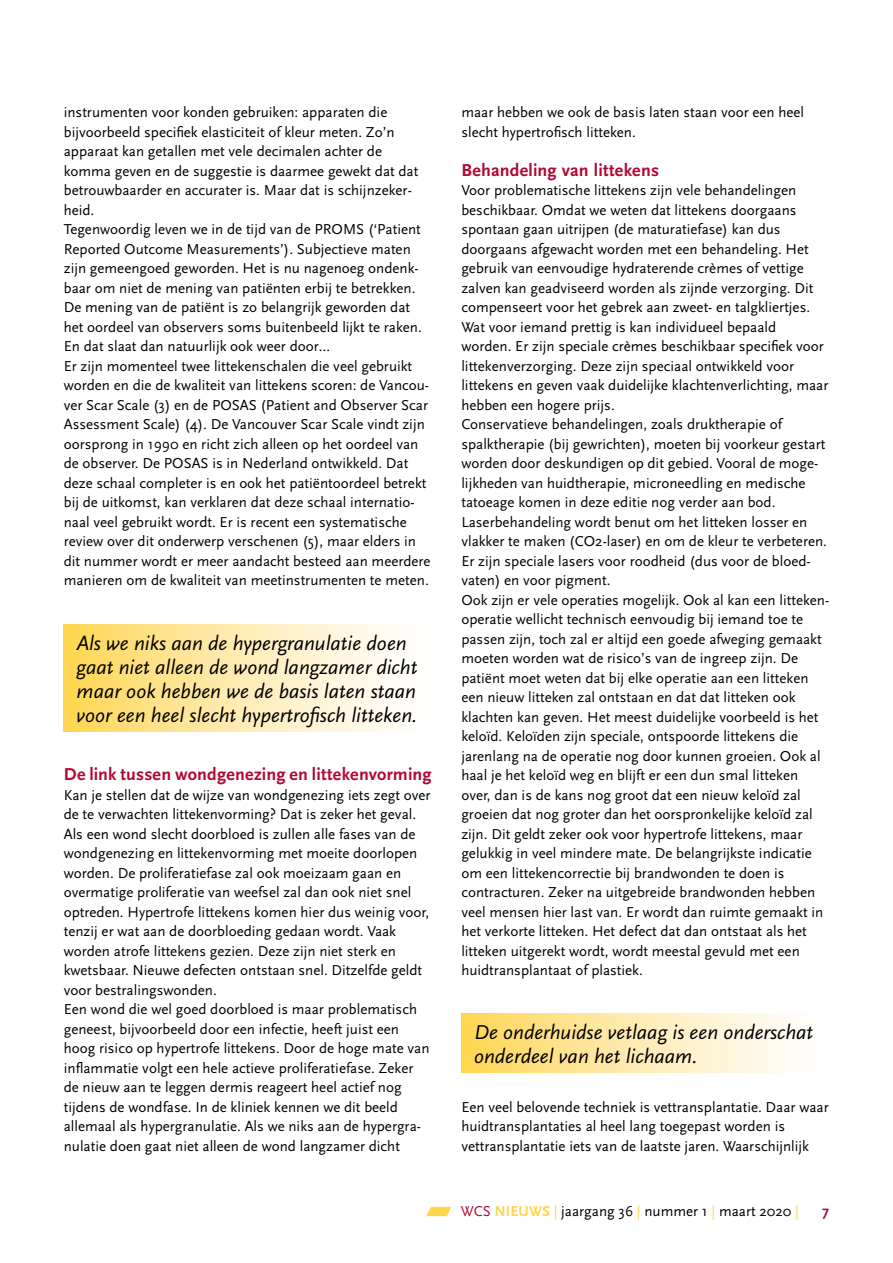
<style>
.page{position:relative;width:893px;height:1263px;background:#fff}
.page>*{position:absolute;margin:0;border:0;box-sizing:border-box;transform-origin:0 0}
.t1{font:italic 21px/24px "Scala Sans";color:#000}
.t2{font:700 18px "Scala Sans";letter-spacing:.01em;color:#b10933}
.t3{font:15px/19.5px "Scala Sans";color:#000}
.t4{font:700 15px "Scala Sans";color:#b10933}
.s1{color:#b10933}
.s2{font-weight:700;color:#ffd64d}
.s3{color:#ffd64d}
</style>
<div class="page">
<svg style="left:426px;top:1207px;width:25px;height:9px"></svg>
<div style="left:461px;top:1014px;width:368px;height:58px;background:linear-gradient(to right,#ffd75a,#fff)"></div>
<div style="left:64px;top:624px;width:368px;height:107px;background:linear-gradient(to right,#ffd75b,#fff)"></div>
<p class="t3" style="left:64px;top:103px;width:368px">instrumenten voor konden gebruiken: apparaten die bijvoorbeeld specifiek elasticiteit of kleur meten. Zo’n apparaat kan getallen met vele decimalen achter de komma geven en de suggestie is daarmee gewekt dat dat betrouwbaarder en accurater is. Maar dat is schijnzeker&shy;heid.<br>Tegenwoordig leven we in de tijd van de PROMS (‘Patient Reported Outcome Measurements’). Subjectieve maten zijn gemeengoed geworden. Het is nu nagenoeg ondenk&shy;baar om niet de mening van patiënten erbij te betrekken.<br>De mening van de patiënt is zo belangrijk geworden dat het oordeel van observers soms buitenbeeld lijkt te raken.<br>En dat slaat dan natuurlijk ook weer door…<br>Er zijn momenteel twee littekenschalen die veel gebruikt worden en die de kwaliteit van littekens scoren: de Vancou&shy;ver Scar Scale (3) en de POSAS (Patient and Observer Scar Assessment Scale) (4). De Vancouver Scar Scale vindt zijn oorsprong in 1990 en richt zich alleen op het oordeel van de observer. De POSAS is in Nederland ontwikkeld. Dat deze schaal completer is en ook het patiëntoordeel betrekt bij de uitkomst, kan verklaren dat deze schaal internatio&shy;naal veel gebruikt wordt. Er is recent een systematische review over dit onderwerp verschenen (5), maar elders in dit nummer wordt er meer aandacht besteed aan meerdere manieren om de kwaliteit van meetinstrumenten te meten.</p>
<h1 class="t1" style="left:77px;top:631px;width:342px">Als we niks aan de hypergranulatie doen gaat niet alleen de wond langzamer dicht maar ook hebben we de basis laten staan voor een heel slecht hypertrofisch litteken.</h1>
<p class="t2" style="left:64px;top:765px;width:369px">De link tussen wondgenezing en littekenvorming</p>
<p class="t3" style="left:64px;top:785px;width:368px">Kan je stellen dat de wijze van wondgenezing iets zegt over de te verwachten littekenvorming? Dat is zeker het geval.<br>Als een wond slecht doorbloed is zullen alle fases van de wondgenezing en littekenvorming met moeite doorlopen worden. De proliferatiefase zal ook moeizaam gaan en overmatige proliferatie van weefsel zal dan ook niet snel optreden. Hypertrofe littekens komen hier dus weinig voor, tenzij er wat aan de doorbloeding gedaan wordt. Vaak worden atrofe littekens gezien. Deze zijn niet sterk en kwetsbaar. Nieuwe defecten ontstaan snel. Ditzelfde geldt voor bestralingswonden.<br>Een wond die wel goed doorbloed is maar problematisch geneest, bijvoorbeeld door een infectie, heeft juist een hoog risico op hypertrofe littekens. Door de hoge mate van inflammatie volgt een hele actieve proliferatiefase. Zeker de nieuw aan te leggen dermis reageert heel actief nog tijdens de wondfase. In de kliniek kennen we dit beeld allemaal als hypergranulatie. Als we niks aan de hypergra&shy;nulatie doen gaat niet alleen de wond langzamer dicht</p>
<p class="t3" style="left:461px;top:103px;width:344px">maar hebben we ook de basis laten staan voor een heel slecht hypertrofisch litteken.</p>
<p class="t2" style="left:461px;top:160px;width:199px">Behandeling van littekens</p>
<p class="t3" style="left:461px;top:181px;width:369px">Voor problematische littekens zijn vele behandelingen beschikbaar. Omdat we weten dat littekens doorgaans spontaan gaan uitrijpen (de maturatiefase) kan dus doorgaans afgewacht worden met een behandeling. Het gebruik van eenvoudige hydraterende crèmes of vettige zalven kan geadviseerd worden als zijnde verzorging. Dit compenseert voor het gebrek aan zweet- en talgkliertjes.<br>Wat voor iemand prettig is kan individueel bepaald worden. Er zijn speciale crèmes beschikbaar specifiek voor littekenverzorging. Deze zijn speciaal ontwikkeld voor littekens en geven vaak duidelijke klachtenverlichting, maar hebben een hogere prijs.<br>Conservatieve behandelingen, zoals druktherapie of spalktherapie (bij gewrichten), moeten bij voorkeur gestart worden door deskundigen op dit gebied. Vooral de moge&shy;lijkheden van huidtherapie, microneedling en medische tatoeage komen in deze editie nog verder aan bod.<br>Laserbehandeling wordt benut om het litteken losser en vlakker te maken (CO2-laser) en om de kleur te verbeteren.<br>Er zijn speciale lasers voor roodheid (dus voor de bloed&shy;vaten) en voor pigment.<br>Ook zijn er vele operaties mogelijk. Ook al kan een litteken&shy;operatie wellicht technisch eenvoudig bij iemand toe te passen zijn, toch zal er altijd een goede afweging gemaakt moeten worden wat de risico’s van de ingreep zijn. De patiënt moet weten dat bij elke operatie aan een litteken een nieuw litteken zal ontstaan en dat dat litteken ook klachten kan geven. Het meest duidelijke voorbeeld is het keloïd. Keloïden zijn speciale, ontspoorde littekens die jarenlang na de operatie nog door kunnen groeien. Ook al haal je het keloïd weg en blijft er een dun smal litteken over, dan is de kans nog groot dat een nieuw keloïd zal groeien dat nog groter dan het oorspronkelijke keloïd zal zijn. Dit geldt zeker ook voor hypertrofe littekens, maar gelukkig in veel mindere mate. De belangrijkste indicatie om een littekencorrectie bij brandwonden te doen is contracturen. Zeker na uitgebreide brandwonden hebben veel mensen hier last van. Er wordt dan ruimte gemaakt in het verkorte litteken. Het defect dat dan ontstaat als het litteken uitgerekt wordt, wordt meestal gevuld met een huidtransplantaat of plastiek.</p>
<h1 class="t1" style="left:474px;top:1020px;width:341px">De onderhuidse vetlaag is een onderschat onderdeel van het lichaam.</h1>
<p class="t3" style="left:461px;top:1097px;width:369px">Een veel belovende techniek is vettransplantatie. Daar waar huidtransplantaties al heel lang toegepast worden is vettransplantatie iets van de laatste jaren. Waarschijnlijk</p>
<p class="t3" style="left:461px;top:1202px;width:340px"><span class="s1">WCS</span> <span class="s2">NIEUWS</span> <span class="s3">|</span> jaargang 36 <span class="s3">|</span> nummer 1 <span class="s3">|</span> maart 2020 <span class="s3">|</span></p>
<p class="t4" style="left:822px;top:1203px;width:8px">7</p>
</div>
